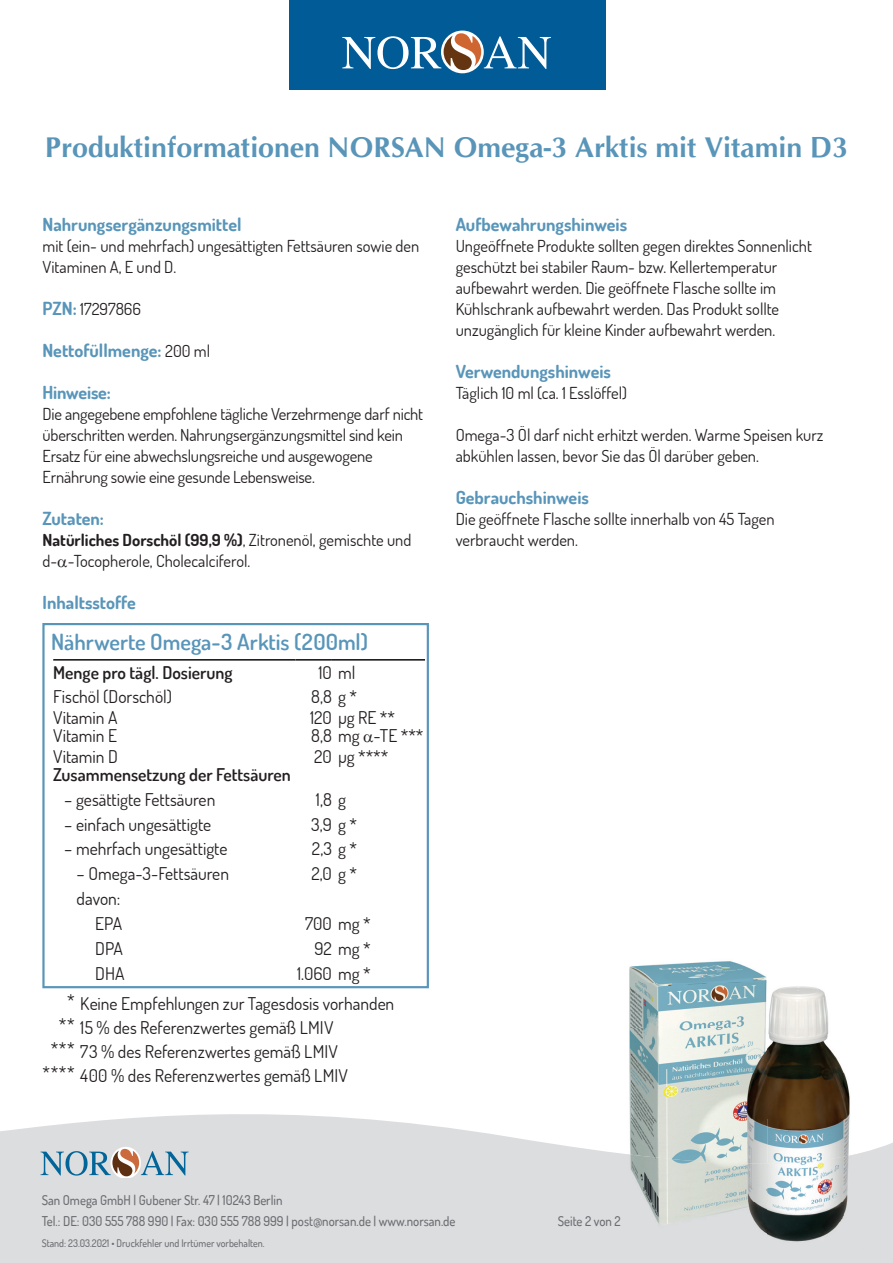
<style>
.page{position:relative;width:893px;height:1263px;background:#fff}
.page>*{position:absolute;margin:0;border:0;box-sizing:border-box;transform-origin:0 0}
.t1{font:700 28.5px "CG Omega";color:#5895b9}
.t2{font:600 22.35px "Dosis";color:#5895b9}
.t3{font:700 18px "Dosis";color:#5895b9}
.t4{font:17.55px/24.2px "Dosis";color:#231f20}
.t5{font:600 17.55px "Dosis";color:#231f20}
.t6{font:16.5px/21px "Dosis";color:#231f20}
.t7{font:500 13.5px/21px "Dosis";color:#6c6d70;scale:.95 1}
.t8{font:500 10.5px "Dosis";color:#6c6d70;scale:.95 1}
.s1{font-weight:700;font-size:18px;color:#5895b9}
.s2{font-weight:400;font-size:16.5px;color:#231f20}
.s3{font-weight:700}
</style>
<div class="page">
<svg style="left:0;top:1114px;width:893px;height:149px;background:#dfdfe1"></svg>
<div style="left:289px;top:0;width:316px;height:90px;background:#005b97"></div>
<div style="left:441px;top:31px;width:43px;height:42px;background:#fff;border-radius:50%"></div>
<svg style="left:342px;top:33px;width:209px;height:37px"></svg>
<img style="left:624px;top:961px;width:239px;height:193px">
<img style="left:624px;top:1154px;width:143px;height:98px">
<img style="left:767px;top:1152px;width:96px;height:100px">
<svg style="left:41px;top:1147px;width:148px;height:30px;background:#adbac1"></svg>
<hr style="left:53px;top:659px;width:242px;height:2px;background:#231f20">
<hr style="left:295px;top:659px;width:37px;height:2px;background:#231f20">
<hr style="left:332px;top:659px;width:93px;height:2px;background:#231f20">
<div style="left:42px;top:623px;width:387px;height:365px;border:2px solid #5895b9"></div>
<h1 class="t1" style="left:45px;top:129px;width:804px">Produktinformationen NORSAN Omega-3 Arktis mit Vitamin D3</h1>
<p class="t3" style="left:43px;top:213px;width:200px">Nahrungsergänzungsmittel</p>
<p class="t6" style="left:43px;top:235px;width:378px">mit (ein- und mehrfach) ungesättigten Fettsäuren sowie den<br>Vitaminen A, E und D.</p>
<p class="t6" style="left:43px;top:298px;width:100px"><span class="s1">PZN:</span> 17297866</p>
<p class="t3" style="left:43px;top:339px;width:169px">Nettofüllmenge: <span class="s2">200 ml</span></p>
<p class="t3" style="left:43px;top:381px;width:70px">Hinweise:</p>
<p class="t6" style="left:43px;top:403px;width:382px">Die angegebene empfohlene tägliche Verzehrmenge darf nicht überschritten werden. Nahrungsergänzungsmittel sind kein Ersatz für eine abwechslungsreiche und ausgewogene Ernährung sowie eine gesunde Lebensweise.</p>
<p class="t3" style="left:43px;top:507px;width:63px">Zutaten:</p>
<p class="t6" style="left:43px;top:529px;width:370px"><span class="s3">Natürliches Dorschöl (99,9 %)</span>, Zitronenöl, gemischte und d- -Tocopherole, Cholecalciferol.</p>
<p class="t3" style="left:43px;top:591px;width:95px">Inhaltsstoffe</p>
<h2 class="t2" style="left:51px;top:627px;width:319px">Nährwerte Omega-3 Arktis (200ml)</h2>
<p class="t5" style="left:53px;top:661px;width:181px">Menge pro tägl. Dosierung</p>
<p class="t4" style="left:318px;top:660px;width:38px">10 ml</p>
<p class="t4" style="left:53px;top:685px;width:120px;line-height:21px">Fischöl (Dorschöl)<br>Vitamin A</p>
<p class="t4" style="left:310px;top:685px;width:86px;line-height:21px">8,8 g *<br>120 µg RE **</p>
<p class="t4" style="left:53px;top:724px;width:66px;line-height:21px">Vitamin E<br>Vitamin D</p>
<p class="t4" style="left:311px;top:724px;width:114px;line-height:21px">8,8 mg -TE ***<br>20 µg ****</p>
<p class="t5" style="left:53px;top:763px;width:239px">Zusammensetzung der Fettsäuren</p>
<p class="t4" style="left:64px;top:787px;width:153px">– gesättigte Fettsäuren</p>
<p class="t4" style="left:316px;top:787px;width:32px">1,8 g</p>
<p class="t4" style="left:64px;top:811px;width:148px">– einfach ungesättigte</p>
<p class="t4" style="left:311px;top:811px;width:47px">3,9 g *</p>
<p class="t4" style="left:64px;top:836px;width:165px">– mehrfach ungesättigte</p>
<p class="t4" style="left:312px;top:836px;width:47px">2,3 g *</p>
<p class="t4" style="left:77px;top:861px;width:154px">– Omega-3-Fettsäuren</p>
<p class="t4" style="left:311px;top:861px;width:47px">2,0 g *</p>
<p class="t4" style="left:77px;top:886px;width:47px;line-height:24.9px;text-align:right">davon:<br>EPA</p>
<p class="t4" style="left:305px;top:911px;width:67px">700 mg *</p>
<p class="t4" style="left:95px;top:936px;width:29px">DPA</p>
<p class="t4" style="left:314px;top:936px;width:58px">92 mg *</p>
<p class="t4" style="left:95px;top:960px;width:31px">DHA</p>
<p class="t4" style="left:297px;top:960px;width:75px">1.060 mg *</p>
<p class="t4" style="left:42px;top:988px;width:34px;text-align:right">*<br>** *** ****</p>
<p class="t4" style="left:80px;top:991px;width:316px">Keine Empfehlungen zur Tagesdosis vorhanden 15 % des Referenzwertes gemäß LMIV<br>73 % des Referenzwertes gemäß LMIV<br>400 % des Referenzwertes gemäß LMIV</p>
<p class="t3" style="left:456px;top:213px;width:173px">Aufbewahrungshinweis</p>
<p class="t6" style="left:456px;top:235px;width:358px">Ungeöffnete Produkte sollten gegen direktes Sonnenlicht geschützt bei stabiler Raum- bzw. Kellertemperatur aufbewahrt werden. Die geöffnete Flasche sollte im Kühlschrank aufbewahrt werden. Das Produkt sollte unzugänglich für kleine Kinder aufbewahrt werden.</p>
<p class="t3" style="left:456px;top:360px;width:157px">Verwendungshinweis</p>
<p class="t6" style="left:456px;top:382px;width:173px">Täglich 10 ml (ca. 1 Esslöffel)</p>
<p class="t6" style="left:456px;top:424px;width:369px">Omega-3 Öl darf nicht erhitzt werden. Warme Speisen kurz abkühlen lassen, bevor Sie das Öl darüber geben.</p>
<p class="t3" style="left:456px;top:486px;width:135px">Gebrauchshinweis</p>
<p class="t6" style="left:456px;top:508px;width:320px">Die geöffnete Flasche sollte innerhalb von 45 Tagen verbraucht werden.</p>
<p class="t7" style="left:42px;top:1189px;width:437px">San Omega GmbH | Gubener Str. 47 | 10243 Berlin<br>Tel.: DE: 030 555 788 990 | Fax: 030 555 788 999 | post@norsan.de | www.norsan.de</p>
<p class="t8" style="left:42px;top:1236px;width:236px">Stand: 23.03.2021 • Druckfehler und Irrtümer vorbehalten.</p>
<p class="t7" style="left:558px;top:1210px;width:68px">Seite 2 von 2</p>
</div>
